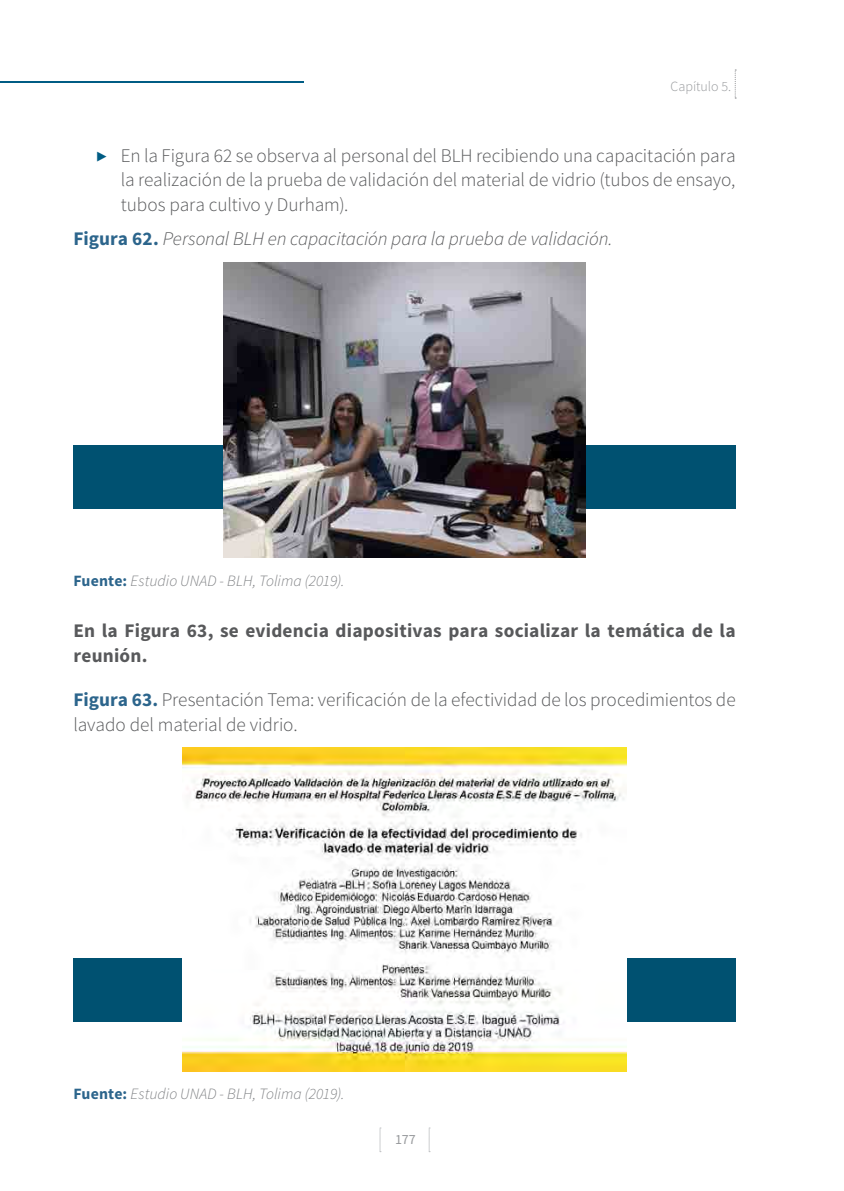
<style>
.page{position:relative;width:844px;height:1191px;background:#fff}
.page>*{position:absolute;margin:0;border:0;box-sizing:border-box;transform-origin:0 0}
.T_-_Figura{font:300 19.25px/24.5px "Source Sans Pro";letter-spacing:-.005em;color:#58595b;text-align:justify}
.Txt_-_A{font:700 19.25px/24.5px "Source Sans Pro";letter-spacing:.01em;color:#58595b}
.T_-_Figura-2{font:italic 300 19.25px "Source Sans Pro";letter-spacing:-.005em;color:#58595b}
.Fuente{font:italic 300 15.75px "Source Sans Pro";letter-spacing:.005em;color:#808285}
.t1{font:300 14px "Source Sans Pro";color:#97999c}
.t2{font:14px "Source Sans Pro";color:#97999c}
.s1{color:#005c84}
.s2{font-weight:700;font-style:normal;color:#2c658c}
.s3{font-weight:700;color:#2c658c}
</style>
<div class="page">
<svg style="left:379px;top:1127px;width:2px;height:25px"></svg>
<svg style="left:428px;top:1127px;width:2px;height:25px"></svg>
<hr style="left:0;top:81px;width:304px;height:2px;background:#005c84">
<svg style="left:734px;top:70px;width:2px;height:29px"></svg>
<div style="left:74px;top:445px;width:661px;height:63px;background:#005171"></div>
<div style="left:74px;top:957px;width:661px;height:64px;background:#005171"></div>
<img style="left:224px;top:262px;width:361px;height:296px">
<img style="left:183px;top:748px;width:443px;height:323px">
<p class="t1" style="left:670px;top:78px;width:62px">Capítulo 5.</p>
<p class="T_-_Figura" style="left:121px;top:143px;width:616px;text-indent:-25px"><span class="s1">▶</span> En la Figura 62 se observa al personal del BLH recibiendo una capacitación para la realización de la prueba de validación del material de vidrio (tubos de ensayo, tubos para cultivo y Durham).</p>
<p class="T_-_Figura-2" style="left:73px;top:227px;width:540px"><span class="s2">Figura 62.</span> Personal BLH en capacitación para la prueba de validación.</p>
<p class="Fuente" style="left:74px;top:571px;width:272px"><span class="s2">Fuente:</span> Estudio UNAD - BLH, Tolima (2019).</p>
<p class="Txt_-_A" style="left:74px;top:619px;width:663px">En la Figura 63, se evidencia diapositivas para socializar la temática de la reunión.</p>
<p class="T_-_Figura" style="left:74px;top:687px;width:663px"><span class="s3">Figura 63.</span> Presentación Tema: verificación de la efectividad de los procedimientos de lavado del material de vidrio.</p>
<p class="Fuente" style="left:74px;top:1083px;width:272px"><span class="s2">Fuente:</span> Estudio UNAD - BLH, Tolima (2019).</p>
<p class="t2" style="left:395px;top:1130px;width:22px">177</p>
</div>
